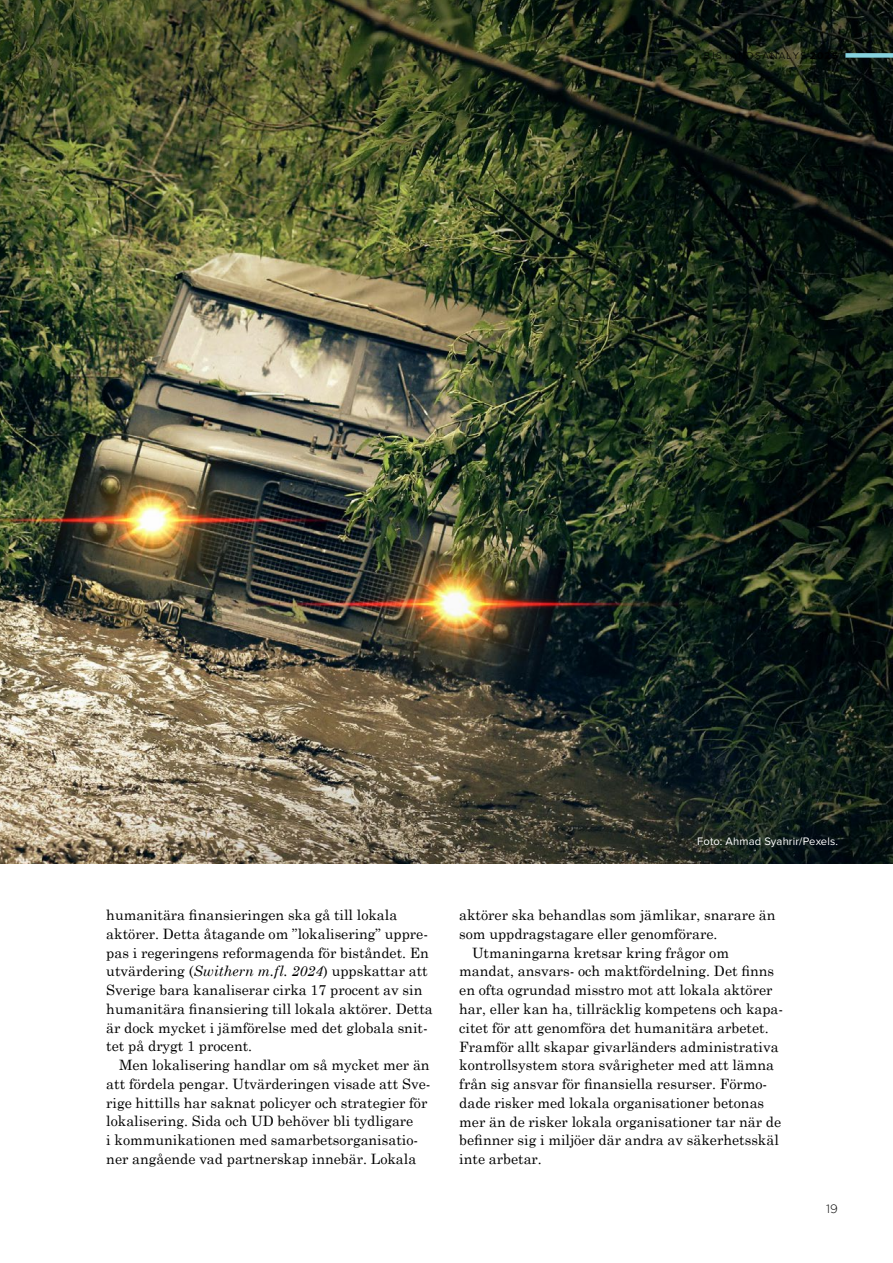
<style>
.page{position:relative;width:893px;height:1263px;background:#fff}
.page>*{position:absolute;margin:0;border:0;box-sizing:border-box;transform-origin:0 0}
.t1{font:14.25px/18.8px "Century Schoolbook";color:#000}
.t2{font:300 12px "Gotham";color:#000}
.t3{font:11.25px "Proxima Nova";letter-spacing:.01em;color:#fff}
.t4{font:300 10.2px "Proxima Nova";letter-spacing:.135em;color:#000}
.s1{font-weight:700}
.s2{font-style:italic}
</style>
<div class="page">
<img style="left:0;top:0;width:893px;height:864px">
<div style="left:845px;top:53px;width:48px;height:5px;background:#87d3df"></div>
<p class="t4" style="left:704px;top:50px;width:136px">B ISTÅNDSANALYS <span class="s1">2025</span></p>
<p class="t1" style="left:106px;top:904px;width:328px">humanitära finansieringen ska gå till lokala aktörer. Detta åtagande om ”lokalisering” uppre&shy;pas i regeringens reformagenda för biståndet. En utvärdering (<span class="s2">Swithern m.fl. 2024</span>) uppskattar att Sverige bara kanaliserar cirka 17 procent av sin humanitära finansiering till lokala aktörer. Detta är dock mycket i jämförelse med det globala snit&shy;tet på drygt 1 procent.</p>
<p class="t1" style="left:106px;top:1054px;width:326px;text-indent:13px">Men lokalisering handlar om så mycket mer än att fördela pengar. Utvärderingen visade att Sve&shy;rige hittills har saknat policyer och strategier för lokalisering. Sida och UD behöver bli tydligare<br>i kommunikationen med samarbetsorganisatio&shy;ner angående vad partnerskap innebär. Lokala</p>
<p class="t3" style="left:697px;top:835px;width:142px">Foto: Ahmad Syahrir/Pexels.</p>
<p class="t1" style="left:459px;top:904px;width:318px">aktörer ska behandlas som jämlikar, snarare än</p>
<p class="t1" style="left:459px;top:923px;width:260px">som uppdragstagare eller genomförare.</p>
<p class="t1" style="left:472px;top:942px;width:259px">Utmaningarna kretsar kring frågor om</p>
<p class="t1" style="left:459px;top:961px;width:316px">mandat, ansvars- och maktfördelning. Det finns</p>
<p class="t1" style="left:459px;top:979px;width:315px">en ofta ogrundad misstro mot att lokala aktörer</p>
<p class="t1" style="left:459px;top:998px;width:326px">har, eller kan ha, tillräcklig kompetens och kapa-</p>
<p class="t1" style="left:459px;top:1017px;width:311px">citet för att genomföra det humanitära arbetet.</p>
<p class="t1" style="left:459px;top:1036px;width:321px">Framför allt skapar givarländers administrativa</p>
<p class="t1" style="left:459px;top:1054px;width:316px">kontrollsystem stora svårigheter med att lämna</p>
<p class="t1" style="left:459px;top:1073px;width:310px">från sig ansvar för finansiella resurser. Förmo-</p>
<p class="t1" style="left:459px;top:1092px;width:306px">dade risker med lokala organisationer betonas</p>
<p class="t1" style="left:459px;top:1111px;width:323px">mer än de risker lokala organisationer tar när de</p>
<p class="t1" style="left:459px;top:1129px;width:321px">befinner sig i miljöer där andra av säkerhetsskäl</p>
<p class="t1" style="left:459px;top:1148px;width:84px">inte arbetar.</p>
<p class="t2" style="left:826px;top:1202px;width:13px">19</p>
</div>
